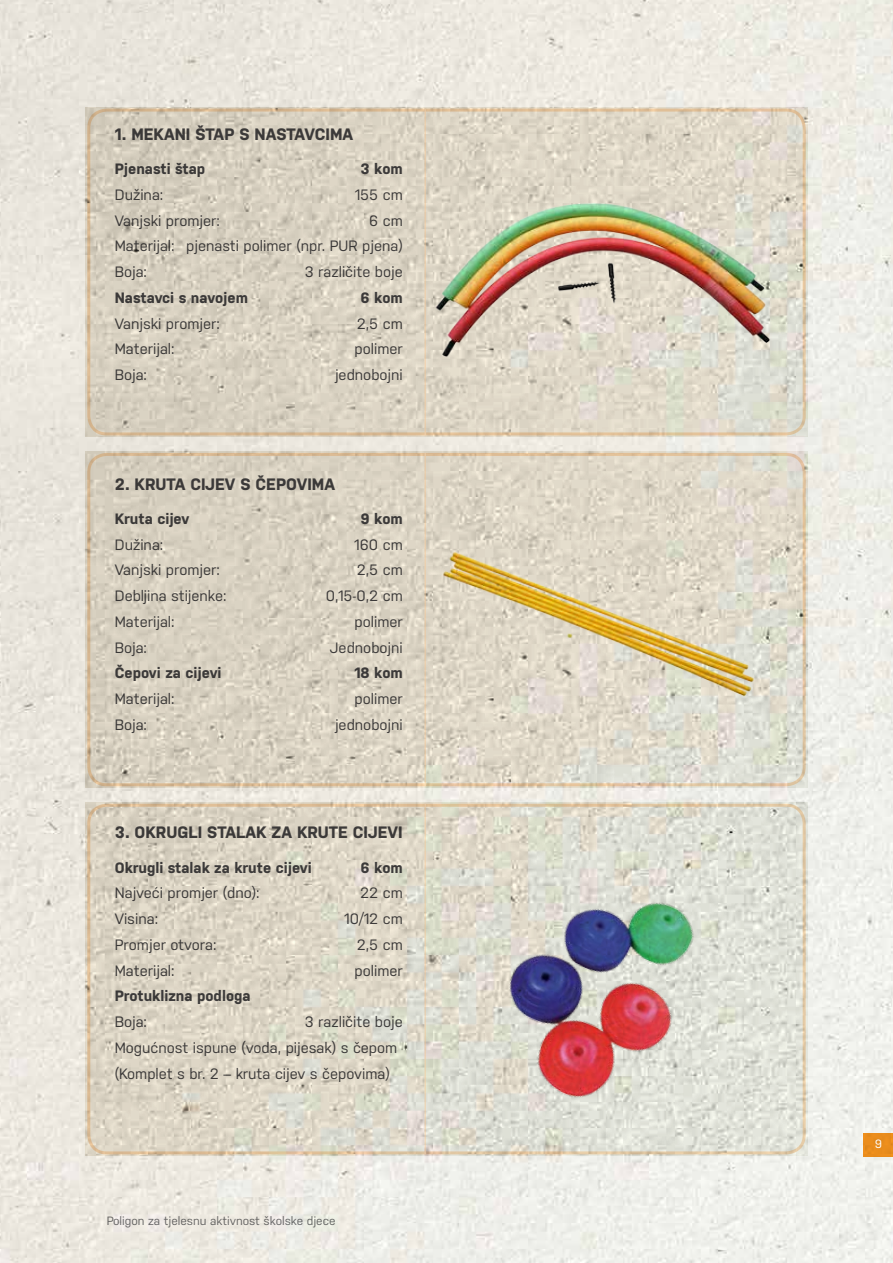
<style>
.page{position:relative;width:893px;height:1263px;background:#fff}
.page>*{position:absolute;margin:0;border:0;box-sizing:border-box;transform-origin:0 0}
.t1{font:700 16.5px "Nudista";color:#414042}
.t2{font:15px/25.8px "Nudista";color:#414042;text-align:justify}
.t3{font:700 15px "Nudista";color:#414042}
.t4{font:12px "Nudista";color:#6d6e71}
.t5{font:12px "Nudista";color:#fff}
</style>
<div class="page">
<img style="left:0;top:0;width:893px;height:1263px">
<div style="left:864px;top:1133px;width:29px;height:24px;background:#e98c1b"></div>
<img style="left:416px;top:123px;width:362px;height:272px">
<img style="left:431px;top:491px;width:341px;height:256px">
<img style="left:418px;top:803px;width:367px;height:413px">
<div style="left:87px;top:109px;width:719px;height:326px;border:3px solid #fee0bf;border-radius:18px"></div>
<div style="left:87px;top:453px;width:719px;height:333px;border:3px solid #fee0bf;border-radius:18px"></div>
<div style="left:87px;top:804px;width:719px;height:350px;border:3px solid #fee0bf;border-radius:18px"></div>
<hr style="left:425px;top:109px;width:1px;height:326px;background:#fee0bf">
<hr style="left:425px;top:453px;width:1px;height:333px;background:#fee0bf">
<hr style="left:425px;top:804px;width:1px;height:350px;background:#fee0bf">
<p class="t1" style="left:115px;top:122px;width:240px">1. MEKANI ŠTAP S NASTAVCIMA</p>
<p class="t3" style="left:115px;top:158px;width:92px">Pjenasti štap</p>
<p class="t3" style="left:360px;top:158px;width:44px">3 kom</p>
<p class="t2" style="left:115px;top:180px;width:50px">Dužina:</p>
<p class="t2" style="left:355px;top:180px;width:50px">155 cm</p>
<p class="t2" style="left:115px;top:206px;width:107px">Vanjski promjer:</p>
<p class="t2" style="left:115px;top:206px;width:289px;text-indent:254px">6 cm Materijal: pjenasti polimer (npr. PUR pjena)<br>Boja:</p>
<p class="t2" style="left:305px;top:258px;width:100px">3 različite boje</p>
<p class="t3" style="left:115px;top:287px;width:135px">Nastavci s navojem</p>
<p class="t3" style="left:360px;top:287px;width:44px">6 kom</p>
<p class="t2" style="left:115px;top:309px;width:107px">Vanjski promjer:</p>
<p class="t2" style="left:357px;top:309px;width:47px">2,5 cm</p>
<p class="t2" style="left:115px;top:335px;width:61px">Materijal:</p>
<p class="t2" style="left:355px;top:335px;width:50px">polimer</p>
<p class="t2" style="left:115px;top:361px;width:34px">Boja:</p>
<p class="t2" style="left:335px;top:361px;width:69px">jednobojni</p>
<p class="t1" style="left:115px;top:472px;width:222px">2. KRUTA CIJEV S ČEPOVIMA</p>
<p class="t3" style="left:115px;top:508px;width:76px">Kruta cijev</p>
<p class="t3" style="left:360px;top:508px;width:44px">9 kom</p>
<p class="t2" style="left:115px;top:530px;width:50px">Dužina:</p>
<p class="t2" style="left:354px;top:530px;width:50px">160 cm</p>
<p class="t2" style="left:115px;top:556px;width:107px">Vanjski promjer:</p>
<p class="t2" style="left:357px;top:556px;width:47px">2,5 cm</p>
<p class="t2" style="left:115px;top:582px;width:113px">Debljina stijenke:</p>
<p class="t2" style="left:326px;top:582px;width:78px">0,15-0,2 cm</p>
<p class="t2" style="left:115px;top:607px;width:61px">Materijal:</p>
<p class="t2" style="left:355px;top:607px;width:50px">polimer</p>
<p class="t2" style="left:115px;top:633px;width:34px">Boja:</p>
<p class="t2" style="left:330px;top:633px;width:74px">Jednobojni</p>
<p class="t3" style="left:115px;top:662px;width:108px">Čepovi za cijevi</p>
<p class="t3" style="left:354px;top:662px;width:50px">18 kom</p>
<p class="t2" style="left:115px;top:685px;width:61px">Materijal:</p>
<p class="t2" style="left:355px;top:685px;width:50px">polimer</p>
<p class="t2" style="left:115px;top:710px;width:34px">Boja:</p>
<p class="t2" style="left:335px;top:710px;width:69px">jednobojni</p>
<p class="t1" style="left:115px;top:820px;width:289px">3. OKRUGLI STALAK ZA KRUTE CIJEVI</p>
<p class="t3" style="left:115px;top:856px;width:198px">Okrugli stalak za krute cijevi</p>
<p class="t3" style="left:360px;top:856px;width:44px">6 kom</p>
<p class="t2" style="left:115px;top:879px;width:146px">Najveći promjer (dno):</p>
<p class="t2" style="left:360px;top:879px;width:44px">22 cm</p>
<p class="t2" style="left:115px;top:905px;width:45px">Visina:</p>
<p class="t2" style="left:344px;top:905px;width:60px">10/12 cm</p>
<p class="t2" style="left:115px;top:930px;width:103px">Promjer otvora:</p>
<p class="t2" style="left:357px;top:930px;width:47px">2,5 cm</p>
<p class="t2" style="left:115px;top:956px;width:61px">Materijal:</p>
<p class="t2" style="left:355px;top:956px;width:50px">polimer</p>
<p class="t3" style="left:115px;top:985px;width:137px">Protuklizna podloga</p>
<p class="t2" style="left:115px;top:1008px;width:34px">Boja:</p>
<p class="t2" style="left:115px;top:1008px;width:289px;text-align:left;text-indent:190px">3 različite boje<br>Mogućnost ispune (voda, pijesak) s čepom (Komplet s br. 2 – kruta cijev s čepovima)</p>
<p class="t4" style="left:106px;top:1212px;width:231px">Poligon za tjelesnu aktivnost školske djece</p>
<p class="t5" style="left:875px;top:1135px;width:9px">9</p>
</div>
